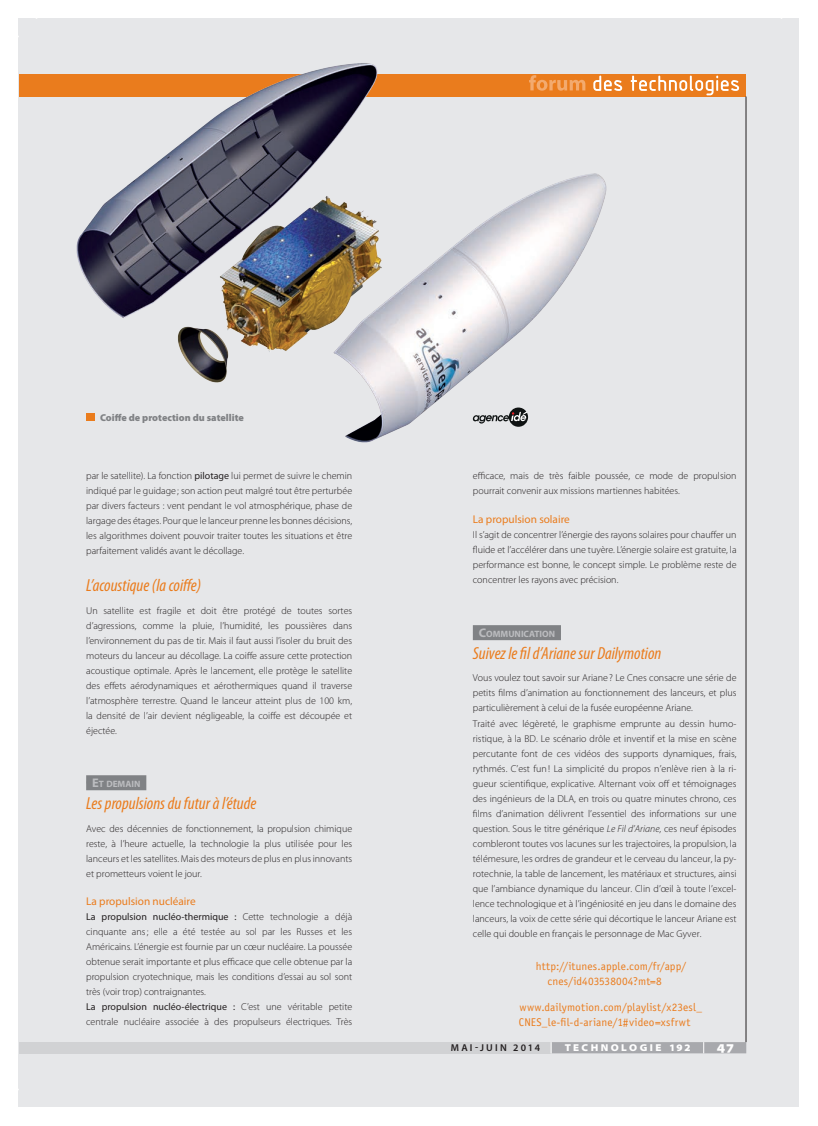
<style>
.page{position:relative;width:818px;height:1126px;background:#fff}
.page>*{position:absolute;margin:0;border:0;box-sizing:border-box;transform-origin:0 0}
.t1{font:italic condensed 17.5px "Myriad Pro";color:#ea7c1d}
.t2{font:900 semi-expanded 13.75px "Myriad Pro";color:#fff}
.t3{font:11.25px/15px "Officina Sans Std";letter-spacing:.01em;color:#ea7c1d}
.t4{font:11.25px "Myriad Pro";color:#ea7c1d}
.t5{font:300 10px/15px "Myriad Pro";letter-spacing:.005em;color:#231f20;text-align:justify}
.t6{font:900 10px "Myriad Pro";color:#808285}
.t7{font:900 semi-expanded 10px "Myriad Pro";letter-spacing:.24em;color:#fff}
.t8{font:600 10px "Myriad Pro";letter-spacing:.23em;color:#231f20}
.t9{font:700 9.12px "Myriad Pro";color:#bcbdc0}
.s1{font-weight:400}
.s2{font-size:17.5px;color:#808285}
.s3{font-size:12.5px}
.s4{font-style:italic}
</style>
<div class="page">
<div style="left:19px;top:19px;width:779px;height:1088px;background:#e6e7e9"></div>
<div style="left:36px;top:74px;width:709px;height:22px;background:#ea7c1d"></div>
<div style="left:37px;top:1041px;width:514px;height:12px;background:#d1d2d4"></div>
<svg style="left:550px;top:1041px;width:195px;height:12px;background:#aeafb3"></svg>
<div style="left:19px;top:1041px;width:18px;height:12px;background:#d1d2d4"></div>
<hr style="left:745px;top:96px;width:1px;height:945px;background:#231f20">
<div style="left:19px;top:74px;width:17px;height:22px;background:#ea7c1d"></div>
<svg style="left:639px;top:75px;width:99px;height:20px"></svg>
<div style="left:86px;top:775px;width:60px;height:15px;background:#808285"></div>
<div style="left:472px;top:625px;width:88px;height:15px;background:#808285"></div>
<img style="left:70px;top:63px;width:569px;height:380px">
<div style="left:86px;top:414px;width:9px;height:7px;background:#ea7c1d"></div>
<svg style="left:472px;top:407px;width:55px;height:20px"></svg>
<p class="t6" style="left:100px;top:411px;width:145px">Coiffe de protection du satellite</p>
<p class="t5" style="left:86px;top:468px;width:267px">par le satellite). La fonction <span class="s1">pilotage</span> lui permet de suivre le chemin indiqué par le guidage ; son action peut malgré tout être perturbée par divers facteurs : vent pendant le vol atmosphérique, phase de largage des étages. Pour que le lanceur prenne les bonnes décisions, les algorithmes doivent pouvoir traiter toutes les situations et être parfaitement validés avant le décollage.</p>
<h1 class="t1" style="left:86px;top:575px;width:116px">L’acoustique (la coiffe)</h1>
<p class="t5" style="left:86px;top:602px;width:267px">Un satellite est fragile et doit être protégé de toutes sortes d’agressions, comme la pluie, l’humidité, les poussières dans l’environnement du pas de tir. Mais il faut aussi l’isoler du bruit des moteurs du lanceur au décollage. La coiffe assure cette protection acoustique optimale. Après le lancement, elle protège le satellite des effets aérodynamiques et aérothermiques quand il traverse l’atmosphère terrestre. Quand le lanceur atteint plus de 100 km, la densité de l’air devient négligeable, la coiffe est découpée et éjectée.</p>
<p class="t9" style="left:86px;top:777px;width:62px"><span class="s2">•</span><span class="s3">E</span>T DEMAIN<span class="s2">•</span></p>
<h1 class="t1" style="left:86px;top:793px;width:172px">Les propulsions du futur à l’étude</h1>
<p class="t5" style="left:86px;top:820px;width:267px">Avec des décennies de fonctionnement, la propulsion chimique reste, à l’heure actuelle, la technologie la plus utilisée pour les lanceurs et les satellites. Mais des moteurs de plus en plus innovants et prometteurs voient le jour.</p>
<p class="t4" style="left:86px;top:894px;width:111px">La propulsion nucléaire</p>
<p class="t5" style="left:86px;top:909px;width:267px;text-align:left"><span class="s1">La propulsion nucléo-thermique :</span> Cette technologie a déjà cinquante ans; elle a été testée au sol par les Russes et les Américains. L’énergie est fournie par un cœur nucléaire. La poussée obtenue serait importante et plus efficace que celle obtenue par la propulsion cryotechnique, mais les conditions d’essai au sol sont très (voir trop) contraignantes.<br><span class="s1">La propulsion nucléo-électrique :</span> C’est une véritable petite centrale nucléaire associée à des propulseurs électriques. Très</p>
<p class="t5" style="left:472px;top:468px;width:265px">efficace, mais de très faible poussée, ce mode de propulsion pourrait convenir aux missions martiennes habitées.</p>
<p class="t4" style="left:472px;top:512px;width:98px">La propulsion solaire</p>
<p class="t5" style="left:472px;top:526px;width:265px">Il s’agit de concentrer l’énergie des rayons solaires pour chauffer un fluide et l’accélérer dans une tuyère. L’énergie solaire est gratuite, la performance est bonne, le concept simple. Le problème reste de concentrer les rayons avec précision.</p>
<p class="t9" style="left:472px;top:627px;width:90px"><span class="s2">•</span><span class="s3">C</span>OMMUNICATION<span class="s2">•</span></p>
<h1 class="t1" style="left:472px;top:643px;width:190px">Suivez le fil d’Ariane sur Dailymotion</h1>
<p class="t5" style="left:472px;top:670px;width:265px;text-align:left">Vous voulez tout savoir sur Ariane ? Le Cnes consacre une série de petits films d’animation au fonctionnement des lanceurs, et plus particulièrement à celui de la fusée européenne Ariane.<br>Traité avec légèreté, le graphisme emprunte au dessin humo&shy;ristique, à la BD. Le scénario drôle et inventif et la mise en scène percutante font de ces vidéos des supports dynamiques, frais, rythmés. C’est fun! La simplicité du propos n’enlève rien à la ri&shy;gueur scientifique, explicative. Alternant voix off et témoignages des ingénieurs de la DLA, en trois ou quatre minutes chrono, ces films d’animation délivrent l’essentiel des informations sur une question. Sous le titre générique <span class="s4">Le Fil d’Ariane,</span> ces neuf épisodes combleront toutes vos lacunes sur les trajectoires, la propulsion, la télémesure, les ordres de grandeur et le cerveau du lanceur, la py&shy;rotechnie, la table de lancement, les matériaux et structures, ainsi que l’ambiance dynamique du lanceur. Clin d’œil à toute l’excel&shy;lence technologique et à l’ingéniosité en jeu dans le domaine des lanceurs, la voix de cette série qui décortique le lanceur Ariane est celle qui double en français le personnage de Mac Gyver.</p>
<p class="t3" style="left:547px;top:958px;width:140px;text-indent:-12px">http://itunes.apple.com/fr/app/ cnes/id403538004?mt=8</p>
<p class="t3" style="left:518px;top:999px;width:185px">www.dailymotion.com/playlist/x23esl_<br>CNES_le-fil-d-ariane/1#video=xsfrwt</p>
<p class="t8" style="left:450px;top:1041px;width:91px">MAI-JUIN 2014</p>
<p class="t7" style="left:564px;top:1041px;width:127px">TECHNOLOGIE 192</p>
<h2 class="t2" style="left:716px;top:1037px;width:19px">47</h2>
</div>
